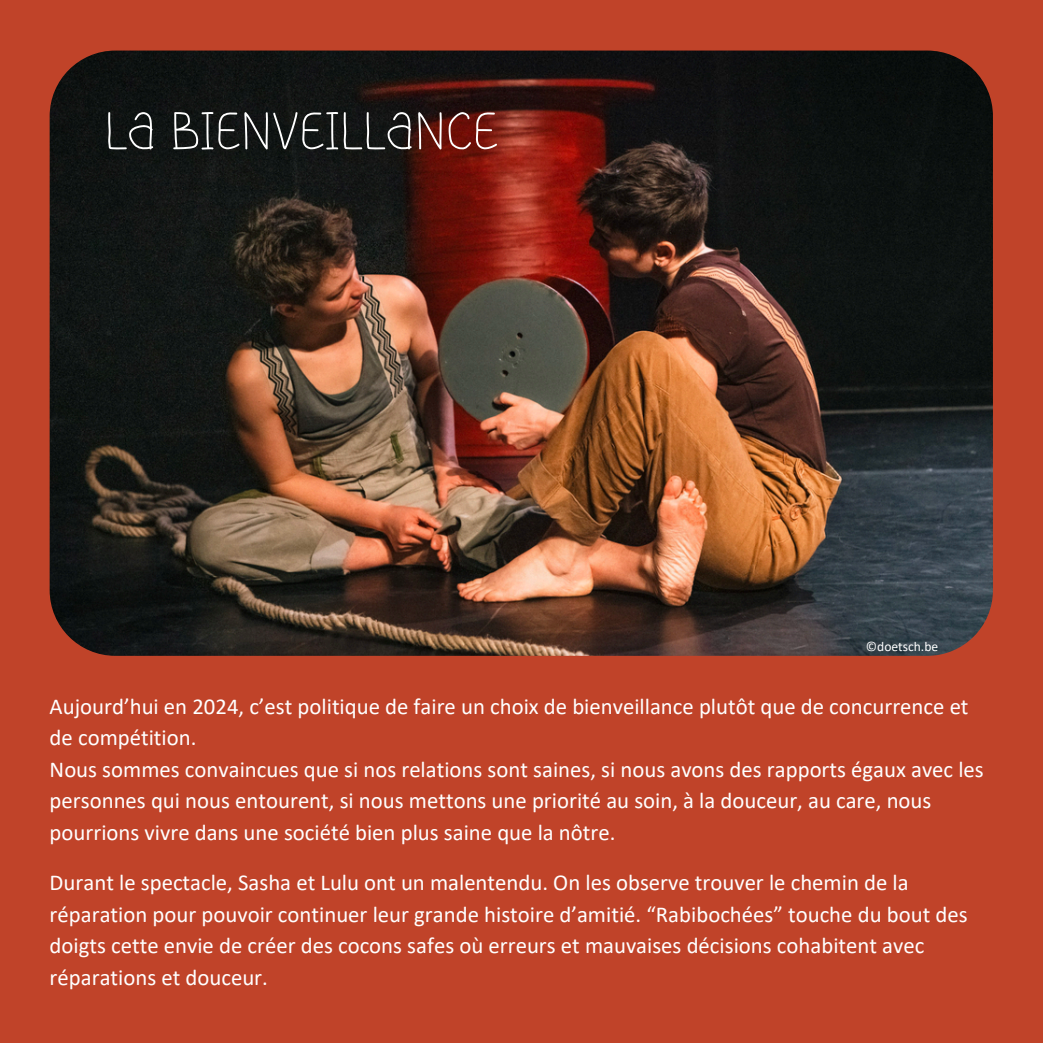
<style>
.page{position:relative;width:1043px;height:1043px;background:#fff}
.page>*{position:absolute;margin:0;border:0;box-sizing:border-box;transform-origin:0 0}
.t1{font:52.5px "Iniya Display";color:#fff}
.t2{font:22.75px/31.5px "Calibri";color:#fff}
.t3{font:13.65px "Calibri";color:#fff}
</style>
<div class="page">
<div style="left:0;top:0;width:1042px;height:1042px;background:#c04329"></div>
<img style="left:50px;top:51px;width:942px;height:604px;border-radius:66px">
<h1 class="t1" style="left:104px;top:109px;width:395px">LA BIENVEILLANCE</h1>
<p class="t3" style="left:865px;top:640px;width:74px">©doetsch.be</p>
<p class="t2" style="left:50px;top:692px;width:935px">Aujourd’hui en 2024, c’est politique de faire un choix de bienveillance plutôt que de concurrence et de compétition.<br>Nous sommes convaincues que si nos relations sont saines, si nous avons des rapports égaux avec les personnes qui nous entourent, si nous mettons une priorité au soin, à la douceur, au care, nous pourrions vivre dans une société bien plus saine que la nôtre.</p>
<p class="t2" style="left:50px;top:868px;width:919px">Durant le spectacle, Sasha et Lulu ont un malentendu. On les observe trouver le chemin de la réparation pour pouvoir continuer leur grande histoire d’amitié. “Rabibochées” touche du bout des doigts cette envie de créer des cocons safes où erreurs et mauvaises décisions cohabitent avec réparations et douceur.</p>
</div>
